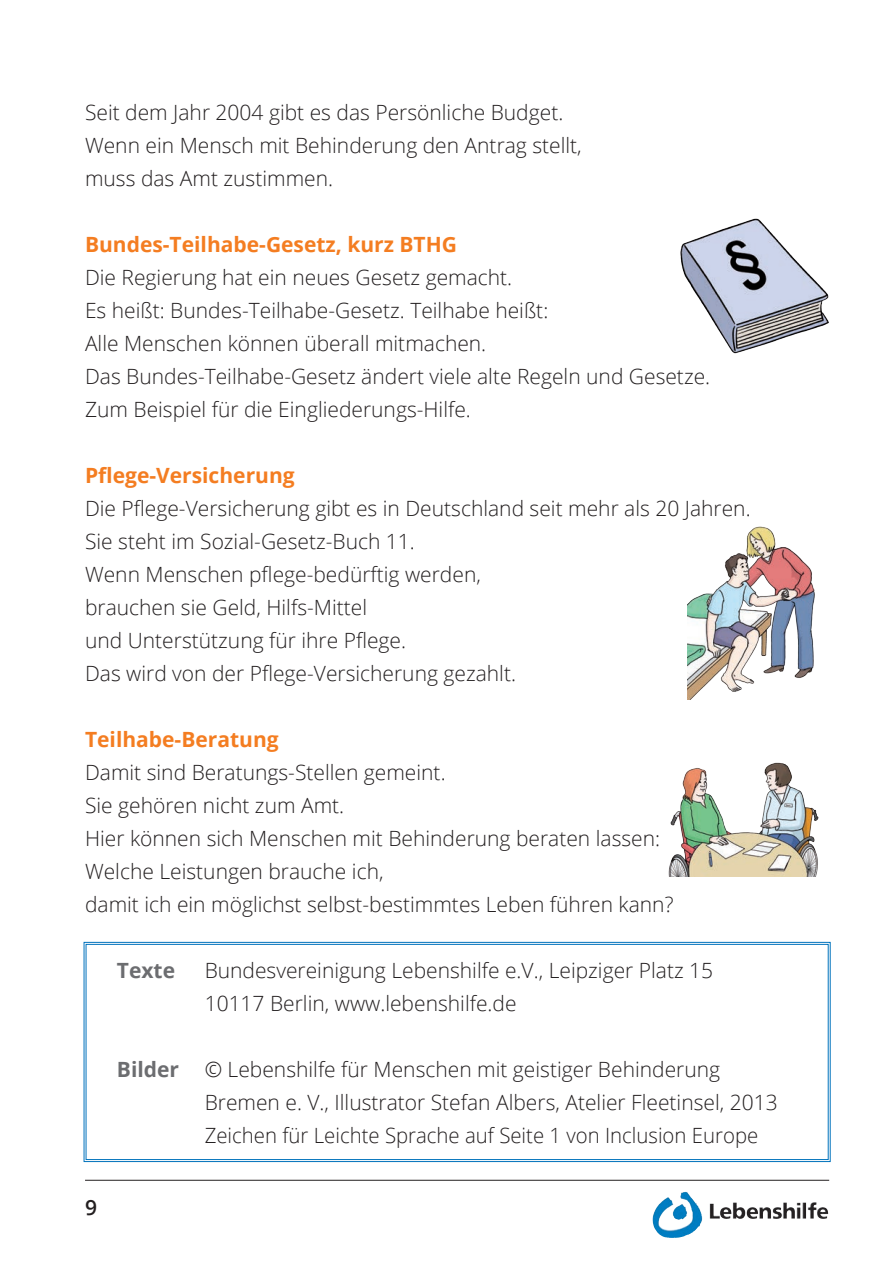
<style>
.page{position:relative;width:893px;height:1263px;background:#fff}
.page>*{position:absolute;margin:0;border:0;box-sizing:border-box;transform-origin:0 0}
.t1{font:300 21px/33px "Open Sans";color:#231f20}
.t2{font:700 21px "Open Sans";color:#f47d21}
.t3{font:700 21px "Open Sans";color:#6c6d70}
.t4{font:600 21px "Open Sans";color:#231f20}
.s1{font-weight:700;color:#6c6d70}
</style>
<div class="page">
<img style="left:680px;top:1191px;width:13px;height:27px">
<hr style="left:85px;top:1180px;width:744px;height:1px;background:#231f20">
<svg style="left:83px;top:941px;width:748px;height:221px"></svg>
<div style="left:86px;top:944px;width:743px;height:216px;border:1px solid #0072bc"></div>
<img style="left:668px;top:762px;width:151px;height:114px">
<img style="left:680px;top:218px;width:149px;height:136px">
<img style="left:687px;top:526px;width:128px;height:173px">
<p class="t1" style="left:85px;top:95px;width:498px">Seit dem Jahr 2004 gibt es das Persönliche Budget.<br>Wenn ein Mensch mit Behinderung den Antrag stellt, muss das Amt zustimmen.</p>
<p class="t2" style="left:85px;top:230px;width:373px">Bundes-Teilhabe-Gesetz, kurz BTHG</p>
<p class="t1" style="left:85px;top:260px;width:627px">Die Regierung hat ein neues Gesetz gemacht.<br>Es heißt: Bundes-Teilhabe-Gesetz. Teilhabe heißt:<br>Alle Menschen können überall mitmachen.<br>Das Bundes-Teilhabe-Gesetz ändert viele alte Regeln und Gesetze.<br>Zum Beispiel für die Eingliederungs-Hilfe.</p>
<p class="t2" style="left:85px;top:460px;width:211px">Pflege-Versicherung</p>
<p class="t1" style="left:85px;top:491px;width:667px">Die Pflege-Versicherung gibt es in Deutschland seit mehr als 20 Jahren.<br>Sie steht im Sozial-Gesetz-Buch 11.<br>Wenn Menschen pflege-bedürftig werden,<br>brauchen sie Geld, Hilfs-Mittel<br>und Unterstützung für ihre Pflege.<br>Das wird von der Pflege-Versicherung gezahlt.</p>
<p class="t2" style="left:85px;top:724px;width:195px">Teilhabe-Beratung</p>
<p class="t1" style="left:85px;top:755px;width:590px">Damit sind Beratungs-Stellen gemeint.<br>Sie gehören nicht zum Amt.<br>Hier können sich Menschen mit Behinderung beraten lassen:<br>Welche Leistungen brauche ich,<br>damit ich ein möglichst selbst-bestimmtes Leben führen kann?</p>
<p class="t3" style="left:117px;top:956px;width:60px">Texte</p>
<p class="t1" style="left:205px;top:953px;width:510px">Bundesvereinigung Lebenshilfe e.V., Leipziger Platz 15<br>10117 Berlin, www.lebenshilfe.de</p>
<p class="t4" style="left:85px;top:1193px;width:13px">9</p>
<p class="t1" style="left:205px;top:1052px;width:575px;text-indent:-88px"><span class="s1">Bilder</span> © Lebenshilfe für Menschen mit geistiger Behinderung<br>Bremen e. V., Illustrator Stefan Albers, Atelier Fleetinsel, 2013<br>Zeichen für Leichte Sprache auf Seite 1 von Inclusion Europe</p>
</div>
